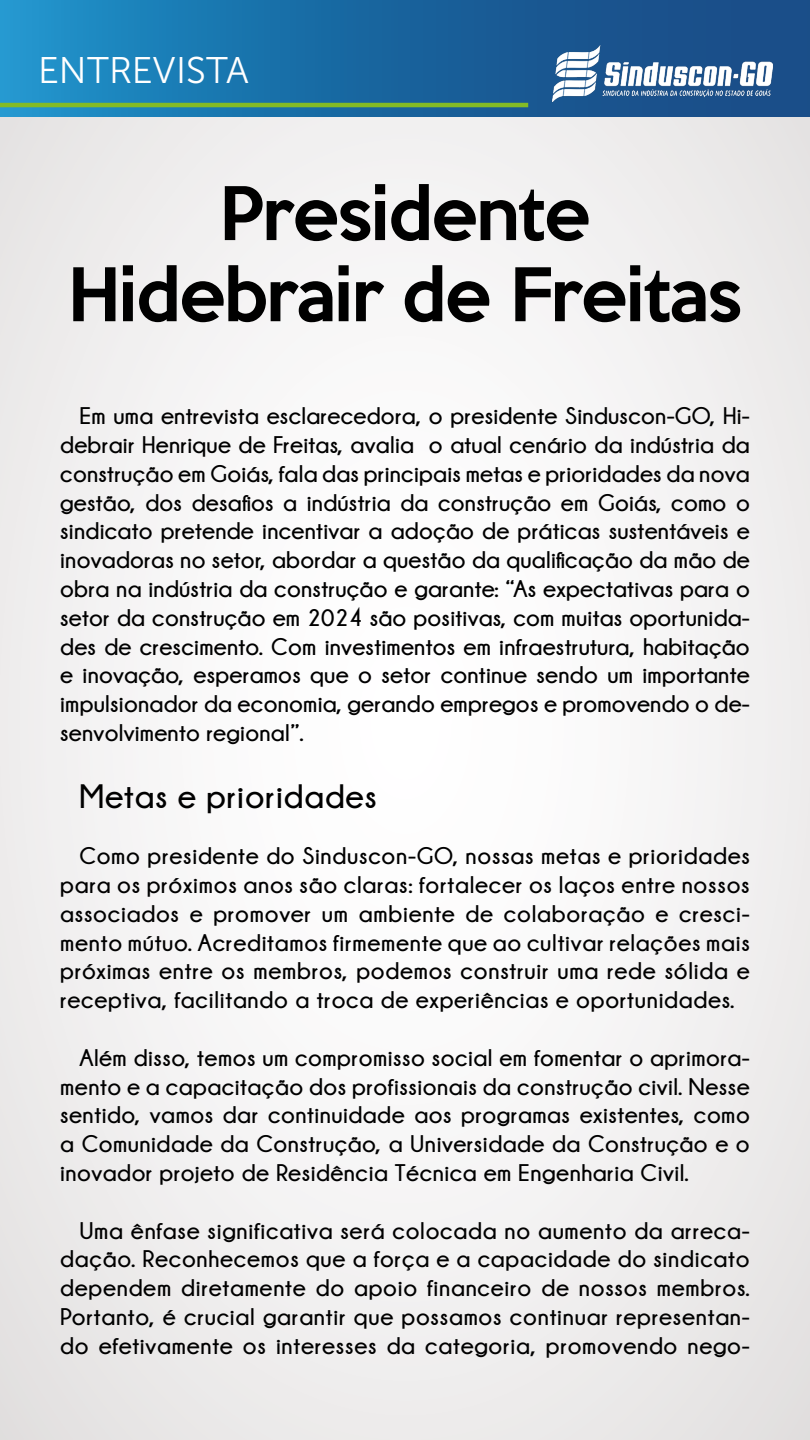
<style>
.page{position:relative;width:810px;height:1440px;background:#f3f3f3}
.page>*{position:absolute;margin:0;border:0;box-sizing:border-box;transform-origin:0 0}
.t1{font:500 67.5px/81.2px "Keep Calm";letter-spacing:-.02em;color:#000;text-align:center}
.t2{font:36.97px "Museo Sans Cyrl 300";color:#fff}
.t3{font:700 33.75px "Champagne&Limousines";letter-spacing:.03em;color:#000}
.t4{font:700 24px/28.8px "Champagne&Limousines";letter-spacing:.025em;color:#000;text-align:justify}
</style>
<div class="page">
<div style="left:0;top:0;width:810px;height:117px;background:linear-gradient(to right,#1d8ec5,#18427d)"></div>
<img style="left:545px;top:43px;width:237px;height:61px">
<hr style="left:0;top:103px;width:528px;height:4px;background:#83bb26">
<h2 class="t2" style="left:38px;top:50px;width:213px">ENTREVISTA</h2>
<h1 class="t1" style="left:68px;top:167px;width:676px">Presidente<br>Hidebrair de Freitas</h1>
<p class="t4" style="left:60px;top:401px;width:691px;text-indent:19px">Em uma entrevista esclarecedora, o presidente Sinduscon-GO, Hi&shy;debrair Henrique de Freitas, avalia o atual cenário da indústria da construção em Goiás, fala das principais metas e prioridades da nova gestão, dos desafios a indústria da construção em Goiás, como o sindicato pretende incentivar a adoção de práticas sustentáveis e inovadoras no setor, abordar a questão da qualificação da mão de obra na indústria da construção e garante: “As expectativas para o setor da construção em 2024 são positivas, com muitas oportunida&shy;des de crescimento. Com investimentos em infraestrutura, habitação e inovação, esperamos que o setor continue sendo um importante impulsionador da economia, gerando empregos e promovendo o de&shy;senvolvimento regional”.</p>
<h3 class="t3" style="left:79px;top:778px;width:299px">Metas e prioridades</h3>
<p class="t4" style="left:60px;top:841px;width:691px;text-indent:19px">Como presidente do Sinduscon-GO, nossas metas e prioridades para os próximos anos são claras: fortalecer os laços entre nossos associados e promover um ambiente de colaboração e cresci&shy;mento mútuo. Acreditamos firmemente que ao cultivar relações mais próximas entre os membros, podemos construir uma rede sólida e receptiva, facilitando a troca de experiências e oportunidades.</p>
<p class="t4" style="left:60px;top:1043px;width:691px;text-indent:19px">Além disso, temos um compromisso social em fomentar o aprimora&shy;mento e a capacitação dos profissionais da construção civil. Nesse sentido, vamos dar continuidade aos programas existentes, como a Comunidade da Construção, a Universidade da Construção e o inovador projeto de Residência Técnica em Engenharia Civil.</p>
<p class="t4" style="left:60px;top:1216px;width:691px;text-indent:19px">Uma ênfase significativa será colocada no aumento da arreca&shy;dação. Reconhecemos que a força e a capacidade do sindicato dependem diretamente do apoio financeiro de nossos membros.<br>Portanto, é crucial garantir que possamos continuar representan&shy;do efetivamente os interesses da categoria, promovendo nego-</p>
</div>
